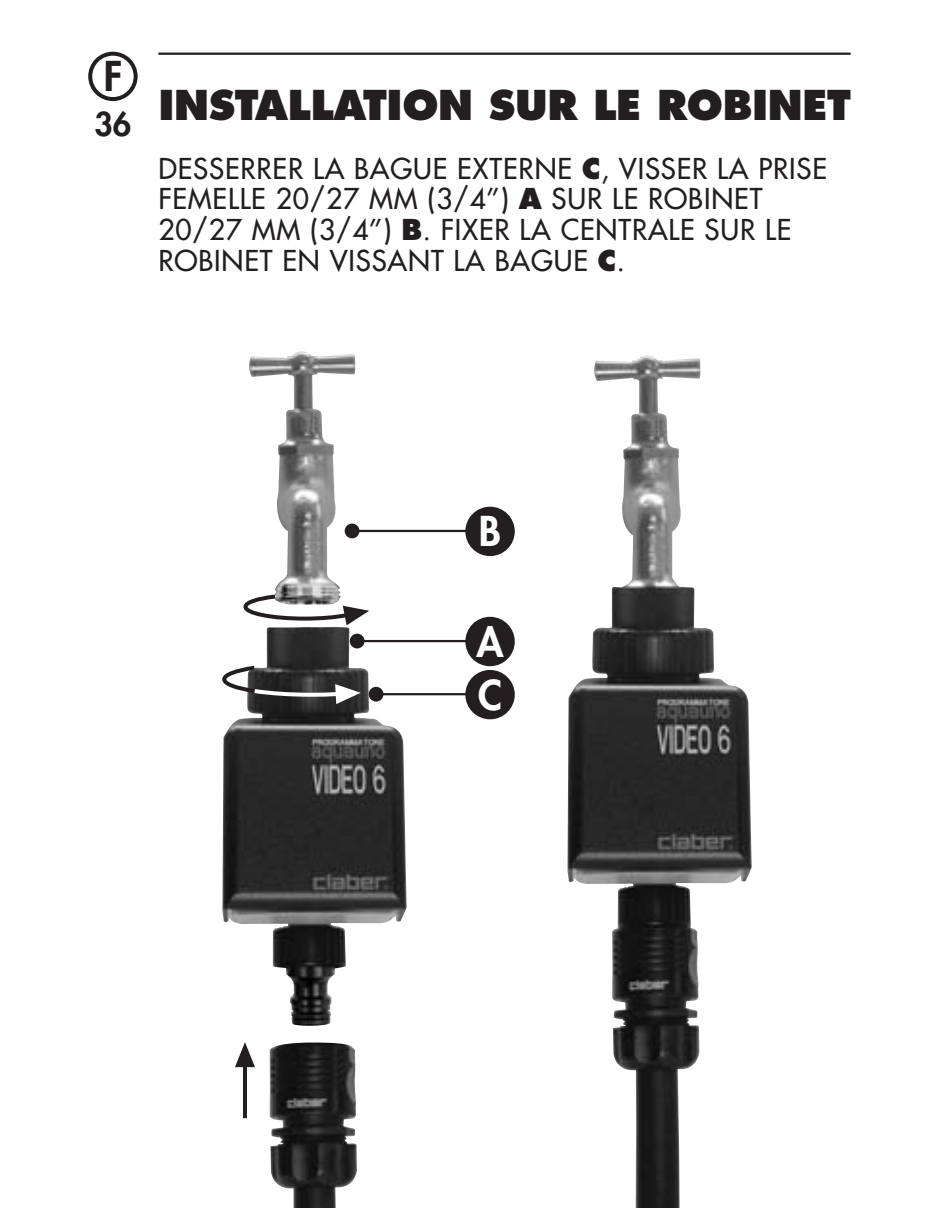
<style>
.page{position:relative;width:942px;height:1208px;background:#fff}
.page>*{position:absolute;margin:0;border:0;box-sizing:border-box;transform-origin:0 0}
.t1{font:800 40px/28.4px "Futura";letter-spacing:-.01em;color:#231f20}
.t2{font:800 40px/53.2px "Futura";color:#fff}
.t3{font:28px/30.8px "Futura";letter-spacing:.03em;color:#231f20}
.s1{font-style:inherit}
.s2{font-weight:800}
</style>
<div class="page">
<img style="left:567px;top:355px;width:184px;height:853px">
<img style="left:249px;top:351px;width:106px;height:241px">
<img style="left:222px;top:627px;width:184px;height:398px">
<img style="left:269px;top:1042px;width:88px;height:166px">
<hr style="left:243px;top:1065px;width:4px;height:53px;background:#231f20">
<svg style="left:235px;top:1042px;width:20px;height:25px"></svg>
<svg style="left:243px;top:592px;width:126px;height:33px"></svg>
<svg style="left:222px;top:663px;width:138px;height:41px"></svg>
<hr style="left:358px;top:530px;width:141px;height:2px;background:#231f20">
<div style="left:344px;top:523px;width:15px;height:15px;background:#231f20;border-radius:50%"></div>
<div style="left:467px;top:509px;width:45px;height:45px;background:#231f20;border-radius:50%"></div>
<div style="left:465px;top:507px;width:49px;height:49px;border:4px solid #231f20;border-radius:50%"></div>
<hr style="left:363px;top:640px;width:136px;height:2px;background:#231f20">
<div style="left:349px;top:633px;width:15px;height:15px;background:#231f20;border-radius:50%"></div>
<div style="left:467px;top:619px;width:45px;height:45px;background:#231f20;border-radius:50%"></div>
<div style="left:465px;top:617px;width:49px;height:49px;border:4px solid #231f20;border-radius:50%"></div>
<hr style="left:382px;top:693px;width:117px;height:2px;background:#231f20">
<div style="left:368px;top:687px;width:15px;height:14px;background:#231f20;border-radius:50%"></div>
<div style="left:467px;top:672px;width:45px;height:45px;background:#231f20;border-radius:50%"></div>
<div style="left:465px;top:670px;width:49px;height:49px;border:4px solid #231f20;border-radius:50%"></div>
<div style="left:88px;top:52px;width:50px;height:49px;border:4px solid #231f20;border-radius:50%"></div>
<hr style="left:158px;top:53px;width:692px;height:2px;background:#231f20">
<h1 class="t1" style="left:94px;top:65px;width:757px"><span class="s1">F<br></span><sub>36</sub> INSTALLATION SUR LE ROBINET</h1>
<p class="t3" style="left:158px;top:155px;width:670px">DESSERRER LA BAGUE EXTERNE <span class="s2">C</span>, VISSER LA PRISE FEMELLE 20/27 MM (3/4’’) <span class="s2">A</span> SUR LE ROBINET 20/27 MM (3/4’’) <span class="s2">B</span>. FIXER LA CENTRALE SUR LE ROBINET EN VISSANT LA BAGUE <span class="s2">C</span>.</p>
<h1 class="t2" style="left:479px;top:508px;width:24px">B</h1>
<h1 class="t2" style="left:476px;top:618px;width:29px">A<br>C</h1>
</div>
